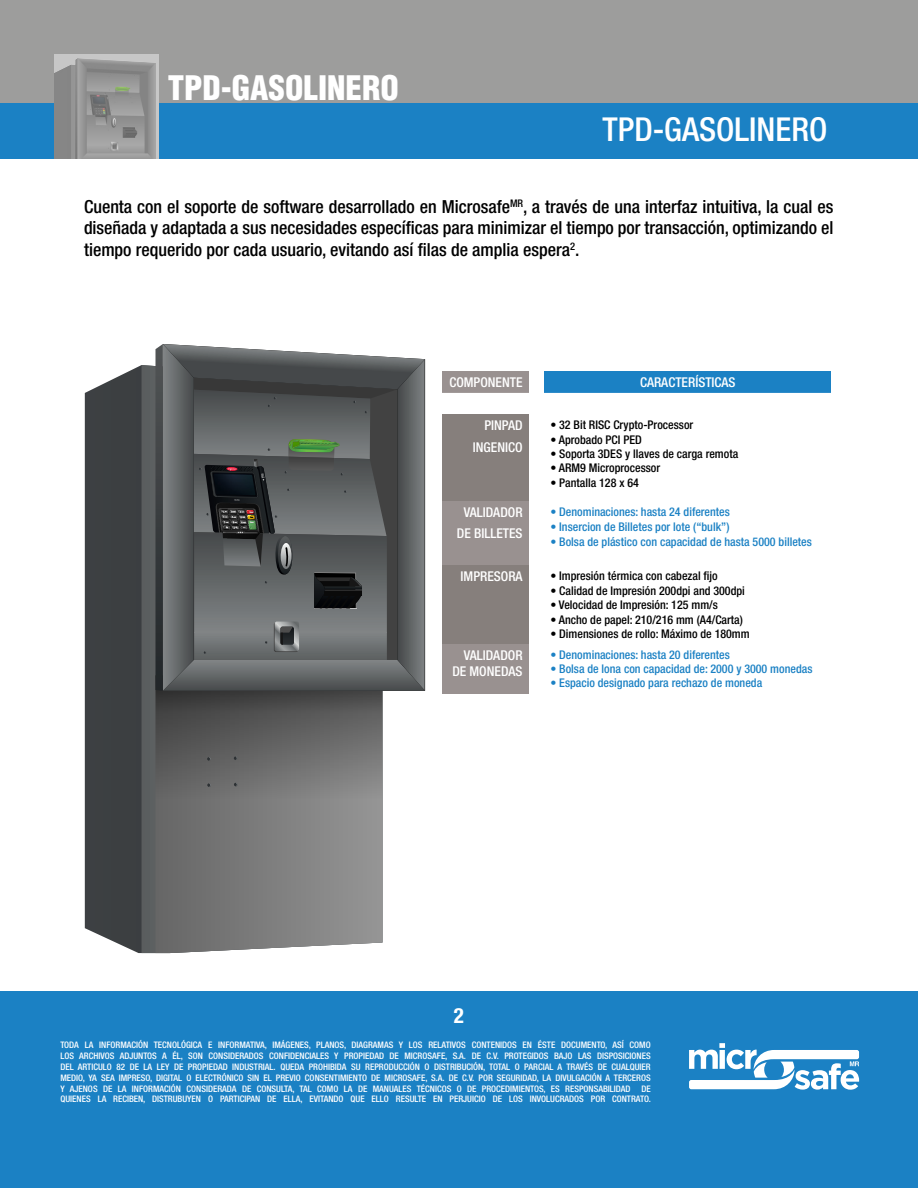
<style>
.page{position:relative;width:918px;height:1188px;background:#fff}
.page>*{position:absolute;margin:0;border:0;box-sizing:border-box;transform-origin:0 0}
.t1{font:900 condensed 33px "Helvetica LT Std";color:#fff}
.t2{font:500 condensed 33px "Helvetica Neue LT Std";color:#fff}
.t3{font:700 condensed 21px "Helvetica Neue LT Std";color:#fff}
.t4{font:500 condensed 18px/21.6px "Helvetica Neue LT Std";color:#000;text-align:justify}
.t5{font:500 condensed 13.5px "Helvetica Neue LT Std";color:#fff}
.t6{font:500 condensed 12px "Helvetica Neue LT Std";color:#000}
.t7{font:500 condensed 12px "Helvetica Neue LT Std";color:#1b81c4}
.t8{font:500 condensed 9px/10.8px "Helvetica Neue LT Std";color:#fff;text-align:justify}
</style>
<div class="page">
<div style="left:0;top:0;width:918px;height:103px;background:#9d9d9c"></div>
<div style="left:0;top:103px;width:918px;height:56px;background:#1b81c4"></div>
<div style="left:0;top:991px;width:918px;height:197px;background:#1b81c4"></div>
<svg style="left:689px;top:1043px;width:170px;height:47px"></svg>
<div style="left:54px;top:54px;width:105px;height:105px;background:linear-gradient(to right,#c7c7c7,#c7c7c7)"></div>
<img style="left:54px;top:58px;width:101px;height:101px">
<div style="left:442px;top:371px;width:87px;height:22px;background:#999190"></div>
<div style="left:544px;top:371px;width:287px;height:22px;background:#1b81c4"></div>
<svg style="left:442px;top:414px;width:87px;height:1px"></svg>
<div style="left:442px;top:415px;width:87px;height:86px;background:#867f7c"></div>
<div style="left:442px;top:501px;width:87px;height:65px;background:#999190"></div>
<div style="left:442px;top:566px;width:87px;height:78px;background:#867f7c"></div>
<div style="left:442px;top:644px;width:87px;height:49px;background:#999190"></div>
<div style="left:85px;top:365px;width:57px;height:588px;background:#3c3f41"></div>
<div style="left:142px;top:365px;width:13px;height:588px;background:#5a5e5f"></div>
<img style="left:155px;top:691px;width:227px;height:262px">
<svg style="left:207px;top:757px;width:4px;height:4px"></svg>
<svg style="left:234px;top:756px;width:4px;height:4px"></svg>
<svg style="left:207px;top:783px;width:4px;height:4px"></svg>
<svg style="left:234px;top:783px;width:4px;height:3px"></svg>
<svg style="left:155px;top:344px;width:270px;height:347px;background:#5e6162"></svg>
<img style="left:216px;top:503px;width:48px;height:36px">
<h1 class="t1" style="left:168px;top:67px;width:233px">TPD-GASOLINERO</h1>
<p class="t2" style="left:603px;top:110px;width:226px">TPD-GASOLINERO</p>
<p class="t4" style="left:84px;top:195px;width:751px">Cuenta con el soporte de software desarrollado en Microsafe<sup>MR</sup>, a través de una interfaz intuitiva, la cual es diseñada y adaptada a sus necesidades específicas para minimizar el tiempo por transacción, optimizando el tiempo requerido por cada usuario, evitando así filas de amplia espera<sup>2</sup>.</p>
<p class="t5" style="left:449px;top:374px;width:75px">COMPONENTE</p>
<p class="t5" style="left:640px;top:374px;width:97px">CARACTERÍSTICAS</p>
<p class="t5" style="left:484px;top:417px;width:40px">PINPAD</p>
<p class="t5" style="left:473px;top:439px;width:51px">INGENICO</p>
<p class="t6" style="left:550px;top:418px;width:145px">• 32 Bit RISC Crypto-Processor</p>
<p class="t6" style="left:550px;top:432px;width:93px">• Aprobado PCI PED</p>
<p class="t6" style="left:550px;top:447px;width:189px">• Soporta 3DES y llaves de carga remota</p>
<p class="t6" style="left:550px;top:461px;width:111px">• ARM9 Microprocessor</p>
<p class="t6" style="left:550px;top:475px;width:90px">• Pantalla 128 x 64</p>
<p class="t5" style="left:464px;top:504px;width:60px">VALIDADOR</p>
<p class="t5" style="left:457px;top:525px;width:67px">DE BILLETES</p>
<p class="t7" style="left:550px;top:504px;width:181px">• Denominaciones: hasta 24 diferentes</p>
<p class="t7" style="left:550px;top:519px;width:181px">• Insercion de Billetes por lote (“bulk”)</p>
<p class="t7" style="left:550px;top:534px;width:263px">• Bolsa de plástico con capacidad de hasta 5000 billetes</p>
<p class="t5" style="left:461px;top:569px;width:64px">IMPRESORA</p>
<p class="t6" style="left:550px;top:569px;width:169px">• Impresión térmica con cabezal fijo</p>
<p class="t6" style="left:550px;top:583px;width:196px">• Calidad de Impresión 200dpi and 300dpi</p>
<p class="t6" style="left:550px;top:598px;width:169px">• Velocidad de Impresión: 125 mm/s</p>
<p class="t6" style="left:550px;top:612px;width:194px">• Ancho de papel: 210/216 mm (A4/Carta)</p>
<p class="t6" style="left:550px;top:627px;width:201px">• Dimensiones de rollo: Máximo de 180mm</p>
<p class="t5" style="left:464px;top:647px;width:60px">VALIDADOR</p>
<p class="t5" style="left:452px;top:663px;width:72px">DE MONEDAS</p>
<p class="t7" style="left:550px;top:647px;width:181px">• Denominaciones: hasta 20 diferentes</p>
<p class="t7" style="left:550px;top:662px;width:264px">• Bolsa de lona con capacidad de: 2000 y 3000 monedas</p>
<p class="t7" style="left:550px;top:676px;width:213px">• Espacio designado para rechazo de moneda</p>
<p class="t3" style="left:454px;top:1003px;width:12px">2</p>
<p class="t8" style="left:60px;top:1040px;width:592px">TODA LA INFORMACIÓN TECNOLÓGICA E INFORMATIVA, IMÁGENES, PLANOS, DIAGRAMAS Y LOS RELATIVOS CONTENIDOS EN ÉSTE DOCUMENTO, ASÍ COMO LOS ARCHIVOS ADJUNTOS A ÉL, SON CONSIDERADOS CONFIDENCIALES Y PROPIEDAD DE MICROSAFE, S.A. DE C.V. PROTEGIDOS BAJO LAS DISPOSICIONES DEL ARTICULO 82 DE LA LEY DE PROPIEDAD INDUSTRIAL. QUEDA PROHIBIDA SU REPRODUCCIÓN O DISTRIBUCIÓN, TOTAL O PARCIAL A TRAVÉS DE CUALQUIER MEDIO, YA SEA IMPRESO, DIGITAL O ELECTRÓNICO SIN EL PREVIO CONSENTIMIENTO DE MICROSAFE, S.A. DE C.V. POR SEGURIDAD, LA DIVULGACIÓN A TERCEROS Y AJENOS DE LA INFORMACIÓN CONSIDERADA DE CONSULTA, TAL COMO LA DE MANUALES TÉCNICOS O DE PROCEDIMIENTOS, ES RESPONSABILIDAD DE QUIENES LA RECIBEN, DISTRUBUYEN O PARTICIPAN DE ELLA, EVITANDO QUE ELLO RESULTE EN PERJUICIO DE LOS INVOLUCRADOS POR CONTRATO.</p>
</div>
